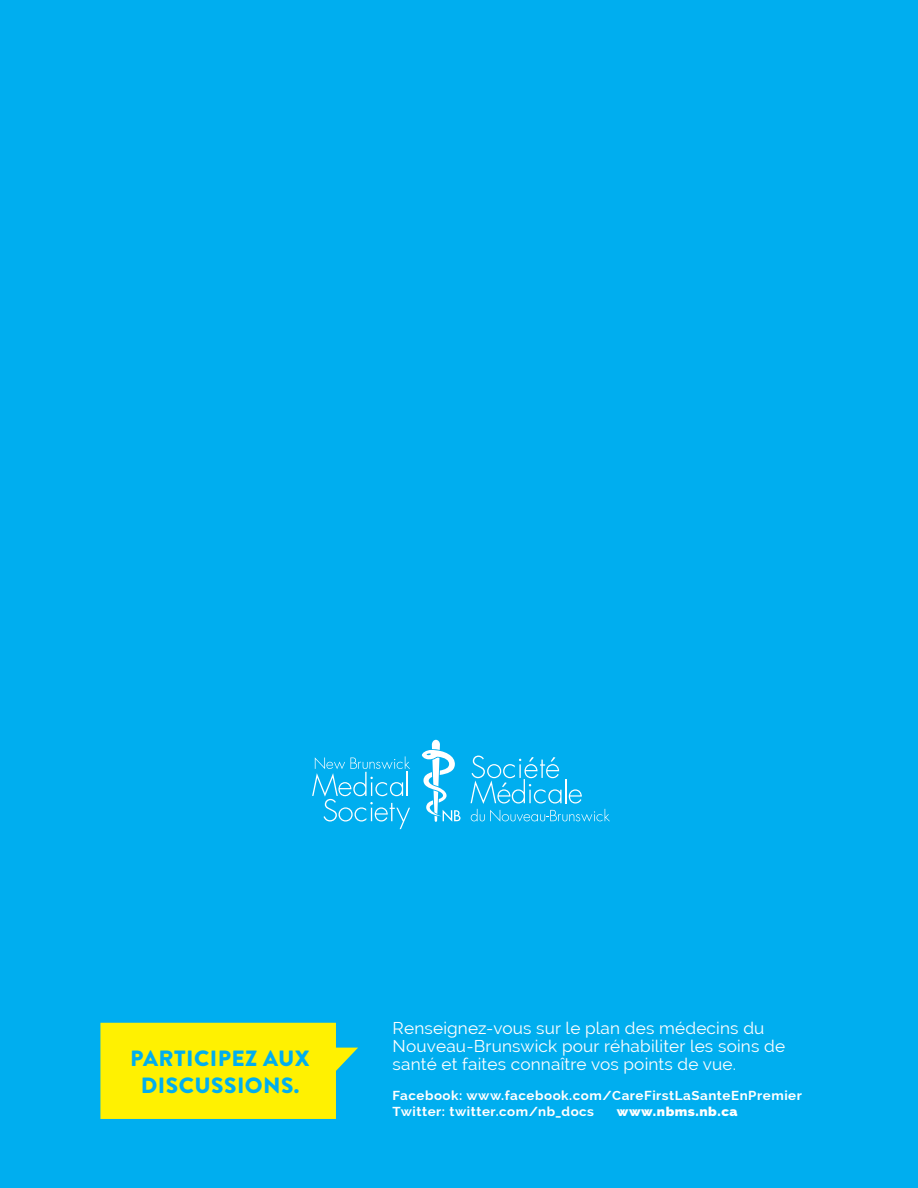
<style>
.page{position:relative;width:918px;height:1188px;background:#00aeef}
.page>*{position:absolute;margin:0;border:0;box-sizing:border-box;transform-origin:0 0}
.t1{font:900 22.05px/26.7px "Brandon Grotesque";letter-spacing:.02em;color:#00aeef;text-align:center}
.t2{font:16.8px/18px "Raleway";letter-spacing:.01em;color:#fff}
.t3{font:700 13.05px/16.4px "Raleway";letter-spacing:.04em;color:#fff}
.t4{font:800 13.05px "Raleway";letter-spacing:.04em;color:#fff}
</style>
<div class="page">
<svg style="left:471px;top:756px;width:139px;height:66px"></svg>
<svg style="left:312px;top:756px;width:98px;height:73px"></svg>
<svg style="left:422px;top:740px;width:39px;height:82px"></svg>
<svg style="left:100px;top:1023px;width:258px;height:96px;background:#ecec11"></svg>
<p class="t1" style="left:130px;top:1046px;width:181px">PARTICIPEZ AUX<br>DISCUSSIONS.</p>
<p class="t2" style="left:393px;top:1019px;width:394px">Renseignez-vous sur le plan des médecins du<br>Nouveau-Brunswick pour réhabiliter les soins de santé et faites connaître vos points de vue.</p>
<p class="t3" style="left:393px;top:1087px;width:411px">Facebook: www.facebook.com/CareFirstLaSanteEnPremier<br>Twitter: twitter.com/nb_docs</p>
<p class="t4" style="left:617px;top:1104px;width:122px">www.nbms.nb.ca</p>
</div>
